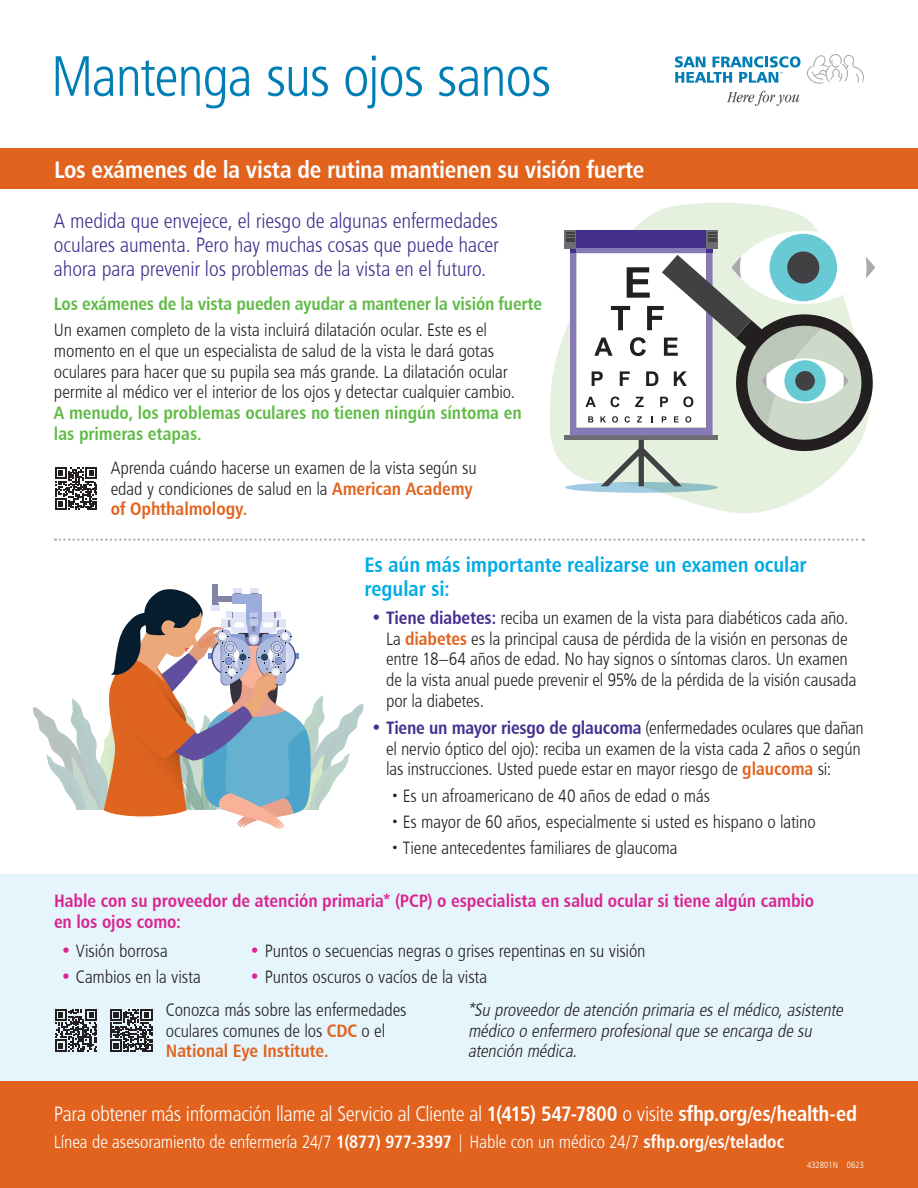
<style>
.page{position:relative;width:918px;height:1188px;background:#fff}
.page>*{position:absolute;margin:0;border:0;box-sizing:border-box;transform-origin:0 0}
.t1{font:57px "Humanist 777 BT Light Condensed B";letter-spacing:-.02em;color:#007db5}
.Bar_head_16pt{font:24px "Humanist 777 BT Bold Condensed B";letter-spacing:-.015em;color:#fff}
.Subhead{font:21px/24.2px "Humanist 777 BT Light Condensed B";letter-spacing:-.005em;color:#442f8f;text-align:justify}
.t2{font:21px "Humanist 777 BT Light Condensed B";letter-spacing:-.015em;color:#fff}
.t3{font:21px/24.2px "Humanist 777 BT Bold Condensed B";letter-spacing:-.005em;color:#00abe7}
.bullet{font:18px/20.7px "Humanist 777 BT Light Condensed B";letter-spacing:-.005em;color:#231f20}
.t4{font:italic 18px/20.7px "Humanist 777 BT Light Condensed B";color:#231f20}
.t5{font:18px/20.7px "Humanist 777 BT Bold Condensed B";letter-spacing:-.005em;color:#da2492}
.t6{font:18px "Humanist 777 BT Light Condensed B";letter-spacing:-.005em;color:#fff}
.Subhead-2{font:18px "Humanist 777 BT Bold Condensed B";letter-spacing:-.01em;color:#60bb46}
.t7{font:9px "Humanist 777 BT Light Condensed B";color:#fff}
.s1{font-family:"Humanist 777 BT Bold Condensed B";color:#60bb46}
.s2{font-family:"Humanist 777 BT Bold Condensed B";color:#e1631e}
.s3{font-family:"Humanist 777 BT Bold Condensed B";color:#442f8f}
.s4{font-size:12px}
.s5{font-family:"Humanist 777 BT Bold Condensed B";color:#da2492}
.s6{font-family:"Humanist 777 BT Bold Condensed B"}
</style>
<div class="page">
<div style="left:0;top:1080px;width:918px;height:108px;background:#e1631e"></div>
<div style="left:0;top:875px;width:918px;height:206px;background:#e6f4fb"></div>
<svg style="left:675px;top:56px;width:125px;height:27px"></svg>
<svg style="left:727px;top:91px;width:72px;height:15px"></svg>
<svg style="left:807px;top:54px;width:57px;height:30px"></svg>
<div style="left:0;top:148px;width:918px;height:41px;background:#e1631e"></div>
<svg style="left:55px;top:538px;width:809px;height:3px"></svg>
<svg style="left:55px;top:467px;width:42px;height:43px"></svg>
<div style="left:213px;top:585px;width:5px;height:19px;background:#8284a6"></div>
<svg style="left:33px;top:587px;width:330px;height:242px"></svg>
<svg style="left:55px;top:1009px;width:42px;height:42px"></svg>
<svg style="left:110px;top:1009px;width:42px;height:42px"></svg>
<svg style="left:550px;top:203px;width:270px;height:310px"></svg>
<svg style="left:565px;top:482px;width:153px;height:11px"></svg>
<div style="left:576px;top:230px;width:130px;height:19px;background:#452f8d"></div>
<div style="left:565px;top:435px;width:153px;height:5px;background:#6d6e71"></div>
<div style="left:565px;top:230px;width:11px;height:19px;background:#6d6e71"></div>
<svg style="left:566px;top:232px;width:9px;height:10px"></svg>
<div style="left:706px;top:230px;width:12px;height:19px;background:#6d6e71"></div>
<svg style="left:708px;top:232px;width:8px;height:10px"></svg>
<svg style="left:731px;top:231px;width:144px;height:73px"></svg>
<div style="left:770px;top:234px;width:67px;height:67px;background:#68cad4;border-radius:50%"></div>
<svg style="left:570px;top:249px;width:305px;height:237px"></svg>
<p class="t1" style="left:51px;top:41px;width:502px">Mantenga sus ojos sanos</p>
<p class="Bar_head_16pt" style="left:54px;top:154px;width:592px">Los exámenes de la vista de rutina mantienen su visión fuerte</p>
<p class="Subhead" style="left:54px;top:208px;width:446px">A medida que envejece, el riesgo de algunas enfermedades oculares aumenta. Pero hay muchas cosas que puede hacer ahora para prevenir los problemas de la vista en el futuro.</p>
<p class="Subhead-2" style="left:54px;top:292px;width:490px">Los exámenes de la vista pueden ayudar a mantener la visión fuerte</p>
<p class="bullet" style="left:54px;top:319px;width:469px">Un examen completo de la vista incluirá dilatación ocular. Este es el momento en el que un especialista de salud de la vista le dará gotas oculares para hacer que su pupila sea más grande. La dilatación ocular permite al médico ver el interior de los ojos y detectar cualquier cambio.<br><span class="s1">A menudo, los problemas oculares no tienen ningún síntoma en las primeras etapas.</span></p>
<p class="bullet" style="left:111px;top:457px;width:368px">Aprenda cuándo hacerse un examen de la vista según su edad y condiciones de salud en la <span class="s2">American Academy of Ophthalmology.</span></p>
<p class="t3" style="left:364px;top:552px;width:444px">Es aún más importante realizarse un examen ocular regular si:</p>
<p class="bullet" style="left:386px;top:607px;width:472px;text-indent:-15px"><span class="s3">• Tiene diabetes:</span> reciba un examen de la vista para diabéticos cada año.<br>La <span class="s2">diabetes</span> es la principal causa de pérdida de la visión en personas de entre 18–64 años de edad. No hay signos o síntomas claros. Un examen de la vista anual puede prevenir el 95% de la pérdida de la visión causada por la diabetes.</p>
<p class="bullet" style="left:386px;top:717px;width:479px;text-indent:-15px"><span class="s3">• Tiene un mayor riesgo de glaucoma</span> (enfermedades oculares que dañan el nervio óptico del ojo): reciba un examen de la vista cada 2 años o según las instrucciones. Usted puede estar en mayor riesgo de <span class="s2">glaucoma</span> si:</p>
<p class="bullet" style="left:391px;top:785px;width:320px"><span class="s4">•</span> Es un afroamericano de 40 años de edad o más</p>
<p class="bullet" style="left:391px;top:811px;width:426px"><span class="s4">•</span> Es mayor de 60 años, especialmente si usted es hispano o latino</p>
<p class="bullet" style="left:391px;top:837px;width:288px"><span class="s4">•</span> Tiene antecedentes familiares de glaucoma</p>
<p class="t5" style="left:54px;top:890px;width:762px">Hable con su proveedor de atención primaria* (PCP) o especialista en salud ocular si tiene algún cambio en los ojos como:</p>
<p class="bullet" style="left:250px;top:940px;width:397px"><span class="s5">•</span> Puntos o secuencias negras o grises repentinas en su visión</p>
<p class="bullet" style="left:250px;top:966px;width:239px"><span class="s5">•</span> Puntos oscuros o vacíos de la vista</p>
<p class="bullet" style="left:61px;top:940px;width:109px"><span class="s5">•</span> Visión borrosa</p>
<p class="bullet" style="left:61px;top:966px;width:142px"><span class="s5">•</span> Cambios en la vista</p>
<p class="bullet" style="left:166px;top:999px;width:242px">Conozca más sobre las enfermedades oculares comunes de los <span class="s2">CDC</span> o el<br><span class="s2">National Eye Institute.</span></p>
<p class="t4" style="left:468px;top:999px;width:380px">*Su proveedorde atención primaria eselmédico,asistente médico o enfermero profesionalque se encarga de su atención médica.</p>
<p class="t2" style="left:54px;top:1100px;width:805px">Para obtener más información llame al Servicio al Cliente al <span class="s6">1(415) 547-7800</span> o visite <span class="s6">sfhp.org/es/health-ed</span></p>
<p class="t6" style="left:54px;top:1130px;width:732px">Línea de asesoramiento de enfermería 24/7 <span class="s6">1(877) 977-3397</span> | Hable con un médico 24/7 <span class="s6">sfhp.org/es/teladoc</span></p>
<p class="t7" style="left:807px;top:1159px;width:59px">432801N 0623</p>
</div>
